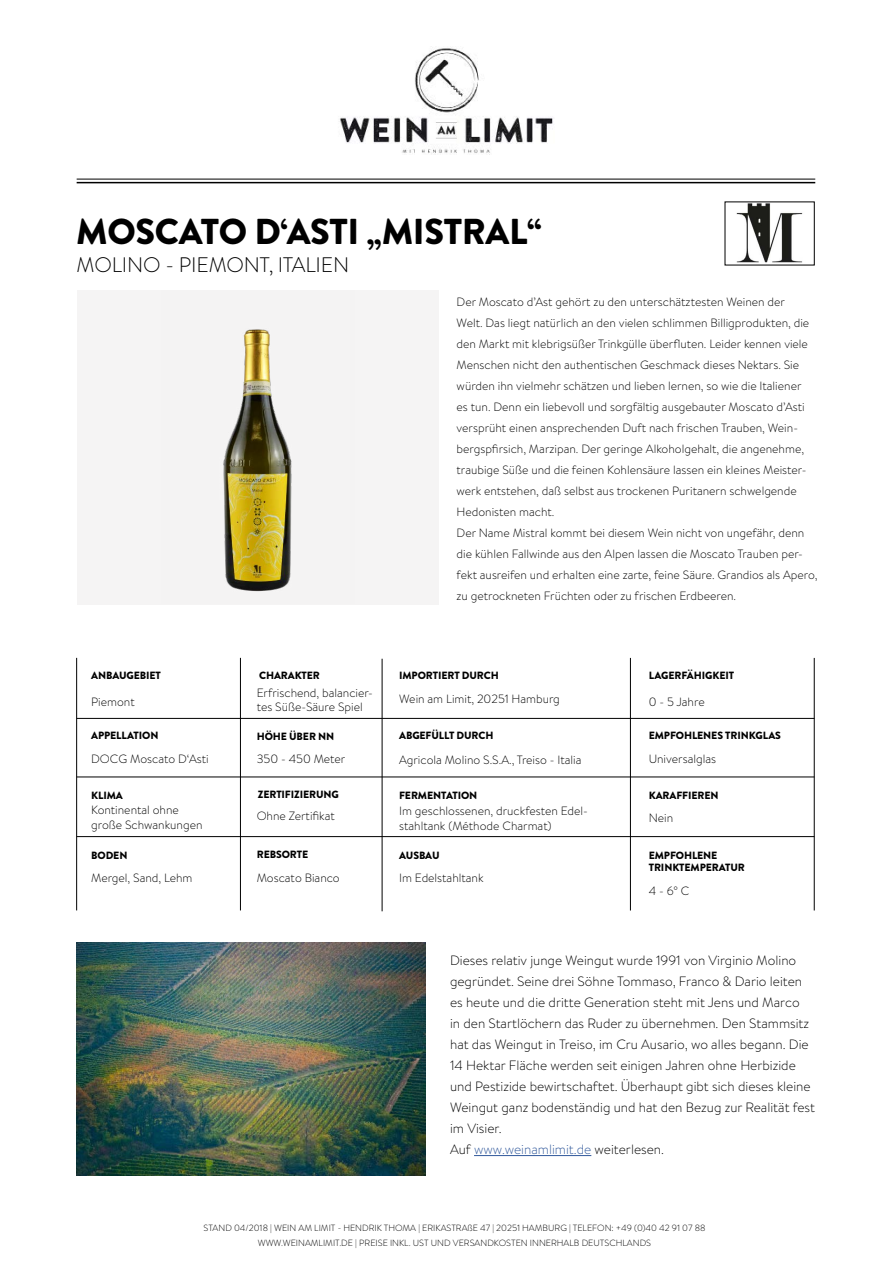
<style>
.page{position:relative;width:893px;height:1263px;background:#fff}
.page>*{position:absolute;margin:0;border:0;box-sizing:border-box;transform-origin:0 0}
.t1{font:900 36px "Brandon Grotesque";letter-spacing:-.01em;color:#000}
.t2{font:300 21px "Brandon Grotesque";letter-spacing:-.01em;color:#000}
.t3{font:300 13.5px/21px "Brandon Text";color:#000}
.t4{font:300 12px/21px "Brandon Text";color:#000}
.t5{font:900 10.5px/12.6px "Brandon Grotesque";letter-spacing:-.01em;color:#000}
.t6{font:300 9px/15px "Brandon Text";color:#000;text-align:center}
.s1{color:#30589b}
</style>
<div class="page">
<div style="left:77px;top:290px;width:362px;height:315px;background:#f5f4f4"></div>
<img style="left:223px;top:329px;width:69px;height:263px">
<hr style="left:474px;top:1155px;width:117px;height:1px;background:#30589b">
<img style="left:77px;top:943px;width:349px;height:232px">
<hr style="left:77px;top:182px;width:738px;height:1px;background:#000">
<img style="left:340px;top:48px;width:213px;height:106px">
<hr style="left:77px;top:179px;width:738px;height:1px;background:#000">
<img style="left:736px;top:204px;width:67px;height:59px">
<hr style="left:240px;top:658px;width:1px;height:252px;background:#000">
<hr style="left:76px;top:658px;width:1px;height:252px;background:#000">
<hr style="left:382px;top:659px;width:1px;height:252px;background:#000">
<hr style="left:77px;top:718px;width:737px;height:1px;background:#000">
<hr style="left:77px;top:777px;width:737px;height:1px;background:#000">
<hr style="left:77px;top:836px;width:737px;height:1px;background:#000">
<hr style="left:630px;top:658px;width:1px;height:252px;background:#000">
<hr style="left:814px;top:658px;width:1px;height:252px;background:#000">
<h1 class="t1" style="left:76px;top:206px;width:467px">MOSCATO D‘ASTI „MISTRAL“</h1>
<h2 class="t2" style="left:77px;top:250px;width:274px">MOLINO - PIEMONT, ITALIEN</h2>
<p class="t5" style="left:91px;top:669px;width:71px">ANBAUGEBIET</p>
<p class="t4" style="left:457px;top:291px;width:362px">Der Moscato d’Ast gehört zu den unterschätztesten Weinen der<br>Welt. Das liegt natürlich an den vielen schlimmen Billigprodukten, die den Markt mit klebrigsüßer Trinkgülle überfluten. Leider kennen viele Menschen nicht den authentischen Geschmack dieses Nektars. Sie würden ihn vielmehr schätzen und lieben lernen, so wie die Italiener<br>es tun. Denn ein liebevoll und sorgfältig ausgebauter Moscato d’Asti versprüht einen ansprechenden Duft nach frischen Trauben, Wein&shy;bergspfirsich, Marzipan. Der geringe Alkoholgehalt, die angenehme, traubige Süße und die feinen Kohlensäure lassen ein kleines Meister&shy;werk entstehen, daß selbst aus trockenen Puritanern schwelgende Hedonisten macht.<br>Der Name Mistral kommt bei diesem Wein nicht von ungefähr, denn die kühlen Fallwinde aus den Alpen lassen die Moscato Trauben per&shy;fekt ausreifen und erhalten eine zarte, feine Säure. Grandios als Apero, zu getrockneten Früchten oder zu frischen Erdbeeren.</p>
<p class="t5" style="left:259px;top:669px;width:62px">CHARAKTER</p>
<p class="t5" style="left:649px;top:669px;width:87px">LAGERFÄHIGKEIT</p>
<p class="t5" style="left:399px;top:669px;width:101px">IMPORTIERT DURCH</p>
<p class="t4" style="left:91px;top:691px;width:45px">Piemont</p>
<p class="t4" style="left:257px;top:685px;width:118px;line-height:14.4px">Erfrischend, balancier&shy;tes Süße-Säure Spiel</p>
<p class="t4" style="left:649px;top:691px;width:57px">0 - 5 Jahre</p>
<p class="t4" style="left:399px;top:687px;width:162px">Wein am Limit, 20251 Hamburg</p>
<p class="t5" style="left:91px;top:730px;width:69px">APPELLATION</p>
<p class="t5" style="left:257px;top:730px;width:79px">HÖHE ÜBER NN</p>
<p class="t5" style="left:399px;top:730px;width:96px">ABGEFÜLLT DURCH</p>
<p class="t5" style="left:649px;top:730px;width:134px">EMPFOHLENES TRINKGLAS</p>
<p class="t4" style="left:91px;top:748px;width:119px">DOCG Moscato D‘Asti</p>
<p class="t4" style="left:257px;top:748px;width:90px">350 - 450 Meter</p>
<p class="t4" style="left:399px;top:749px;width:184px">Agricola Molino S.S.A., Treiso - Italia</p>
<p class="t4" style="left:649px;top:748px;width:69px">Universalglas</p>
<p class="t5" style="left:91px;top:789px;width:33px">KLIMA</p>
<p class="t5" style="left:258px;top:788px;width:83px">ZERTIFIZIERUNG</p>
<p class="t5" style="left:399px;top:789px;width:80px">FERMENTATION</p>
<p class="t5" style="left:649px;top:789px;width:71px">KARAFFIEREN</p>
<p class="t4" style="left:91px;top:803px;width:113px;line-height:14.4px">Kontinental ohne große Schwankungen</p>
<p class="t4" style="left:257px;top:805px;width:80px">Ohne Zertifikat</p>
<p class="t4" style="left:399px;top:804px;width:190px;line-height:14.4px">Im geschlossenen, druckfesten Edel&shy;stahltank (Méthode Charmat)</p>
<p class="t4" style="left:649px;top:807px;width:26px">Nein</p>
<p class="t5" style="left:91px;top:849px;width:38px">BODEN</p>
<p class="t5" style="left:257px;top:848px;width:53px">REBSORTE</p>
<p class="t5" style="left:399px;top:849px;width:42px">AUSBAU</p>
<p class="t5" style="left:649px;top:849px;width:98px">EMPFOHLENE<br>TRINKTEMPERATUR</p>
<p class="t4" style="left:91px;top:867px;width:103px">Mergel, Sand, Lehm</p>
<p class="t4" style="left:257px;top:867px;width:85px">Moscato Bianco</p>
<p class="t4" style="left:399px;top:867px;width:86px">Im Edelstahltank</p>
<p class="t4" style="left:649px;top:880px;width:42px">4 - 6° C</p>
<p class="t3" style="left:450px;top:949px;width:366px">Dieses relativ junge Weingut wurde 1991 von Virginio Molino gegründet. Seine drei Söhne Tommaso, Franco &amp; Dario leiten es heute und die dritte Generation steht mit Jens und Marco<br>in den Startlöchern das Ruder zu übernehmen. Den Stammsitz hat das Weingut in Treiso, im Cru Ausario, wo alles begann. Die 14 Hektar Fläche werden seit einigen Jahren ohne Herbizide und Pestizide bewirtschaftet. Überhaupt gibt sich dieses kleine Weingut ganz bodenständig und hat den Bezug zur Realität fest im Visier.<br>Auf <span class="s1">www.weinamlimit.de</span> weiterlesen.</p>
<p class="t6" style="left:203px;top:1220px;width:503px">STAND 04/2018 | WEIN AM LIMIT - HENDRIK THOMA | ERIKASTRAßE 47 | 20251 HAMBURG | TELEFON: +49 (0)40 42 91 07 88<br>WWW.WEINAMLIMIT.DE | PREISE INKL. UST UND VERSANDKOSTEN INNERHALB DEUTSCHLANDS</p>
</div>
